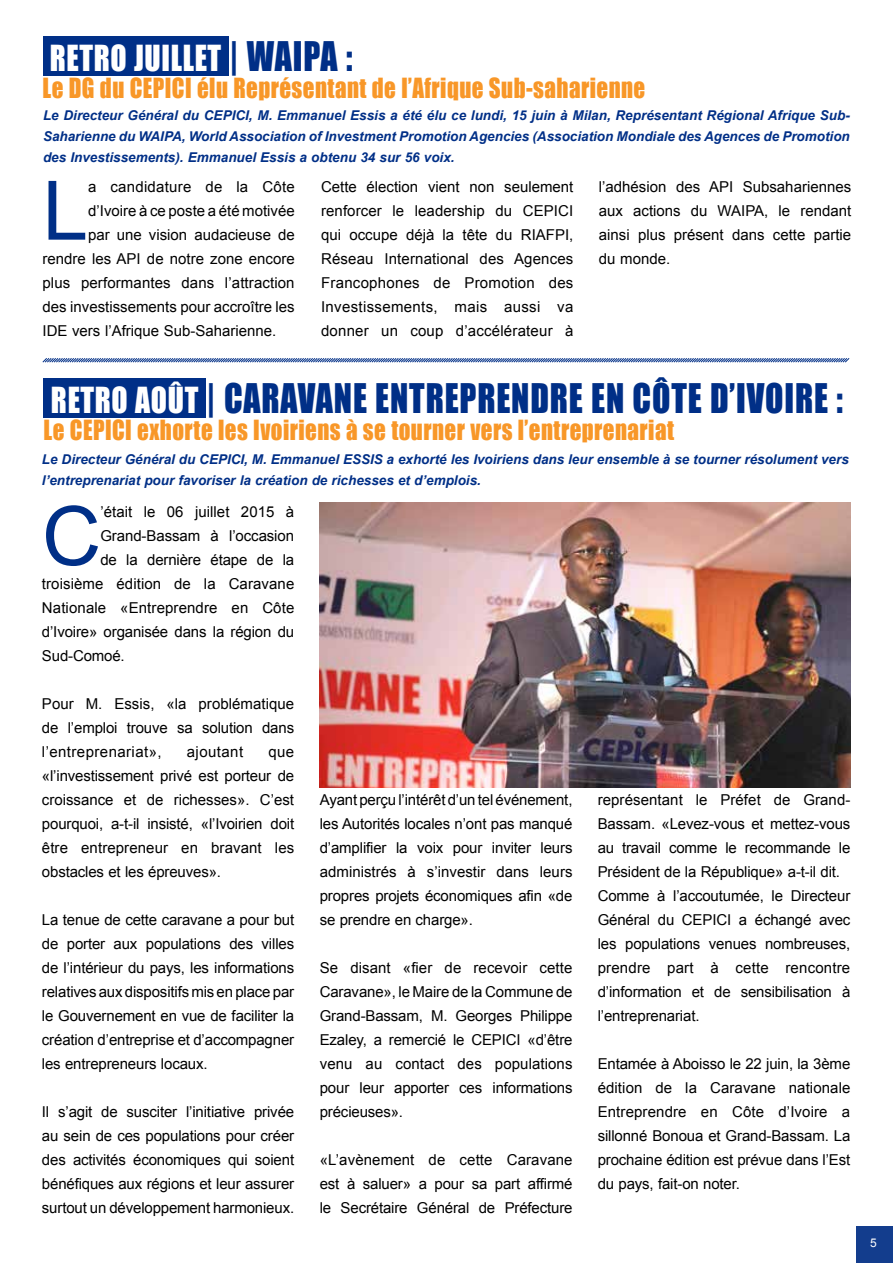
<style>
.page{position:relative;width:893px;height:1263px;background:#fff}
.page>*{position:absolute;margin:0;border:0;box-sizing:border-box;transform-origin:0 0}
.t1{font:82.05px "Arial";color:#002f87}
.t2{font:37.5px "Impact";letter-spacing:.025em;color:#002f87;scale:.9 1}
.t3{font:33px "Impact";letter-spacing:.025em;color:#fff;scale:.9 1}
.t4{font:25.5px "Impact";letter-spacing:.02em;color:#f89728;scale:.9 1}
.t5{font:15px/24px "Arial";letter-spacing:-.01em;color:#000;text-align:justify}
.t6{font:15px "Arial";letter-spacing:.01em;color:#000}
.t7{font:15px "Arial";letter-spacing:.015em;color:#000}
.t8{font:15px "Arial";letter-spacing:.03em;color:#000}
.t9{font:italic 700 13.5px/21px "Arial";color:#002f87}
.t10{font:12px "Arial";color:#fff}
.s1{font-size:37.5px;color:#002f87}
.s2{font-size:33px;color:#fff}
</style>
<div class="page">
<div style="left:43px;top:36px;width:185px;height:39px;background:#002f87"></div>
<svg style="left:42px;top:358px;width:808px;height:5px;background:#8299c4"></svg>
<img style="left:320px;top:503px;width:530px;height:285px">
<div style="left:43px;top:378px;width:163px;height:40px;background:#002f87"></div>
<div style="left:857px;top:1227px;width:36px;height:36px;background:#133d8d"></div>
<h3 class="t3" style="left:50px;top:33px;width:338px">RETRO JUILLET <span class="s1">| WAIPA :</span></h3>
<h3 class="t4" style="left:43px;top:68px;width:671px">Le DG du CEPICI élu Représentant de l’Afrique Sub-saharienne</h3>
<p class="t9" style="left:43px;top:106px;width:808px;text-align:justify">Le Directeur Général du CEPICI, M. Emmanuel Essis a été élu ce lundi, 15 juin à Milan, Représentant Régional Afrique Sub-Saharienne du WAIPA, World Association of Investment Promotion Agencies (Association Mondiale des Agences de Promotion des Investissements). Emmanuel Essis a obtenu 34 sur 56 voix.</p>
<h1 class="t1" style="left:43px;top:157px;width:47px">L</h1>
<p class="t7" style="left:88px;top:177px;width:208px">a candidature de la Côte</p>
<p class="t5" style="left:321px;top:175px;width:254px">Cette élection vient non seulement renforcer le leadership du CEPICI qui occupe déjà la tête du RIAFPI, Réseau International des Agences Francophones de Promotion des Investissements, mais aussi va donner un coup d’accélérateur à</p>
<p class="t5" style="left:599px;top:175px;width:254px">l’adhésion des API Subsahariennes aux actions du WAIPA, le rendant ainsi plus présent dans cette partie du monde.</p>
<h2 class="t2" style="left:51px;top:370px;width:882px"><span class="s2">RETRO AOÛT</span> | CARAVANE ENTREPRENDRE EN CÔTE D’IVOIRE :</h2>
<h3 class="t4" style="left:44px;top:411px;width:702px">Le CEPICI exhorte les Ivoiriens à se tourner vers l’entreprenariat</h3>
<p class="t5" style="left:88px;top:199px;width:208px">d’Ivoire à ce poste a été motivée</p>
<p class="t5" style="left:88px;top:223px;width:208px">par une vision audacieuse de</p>
<p class="t5" style="left:43px;top:247px;width:254px">rendre les API de notre zone encore</p>
<p class="t6" style="left:43px;top:273px;width:254px">plus performantes dans l’attraction</p>
<p class="t5" style="left:43px;top:295px;width:254px">des investissements pour accroître les</p>
<p class="t5" style="left:43px;top:319px;width:235px">IDE vers l’Afrique Sub-Saharienne.</p>
<p class="t9" style="left:42px;top:449px;width:808px">Le Directeur Général du CEPICI, M. Emmanuel ESSIS a exhorté les Ivoiriens dans leur ensemble à se tourner résolument vers l’entreprenariat pour favoriser la création de richesses et d’emplois.</p>
<h1 class="t1" style="left:42px;top:482px;width:61px">C</h1>
<p class="t5" style="left:100px;top:500px;width:195px">’était le 06 juillet 2015 à</p>
<p class="t5" style="left:100px;top:524px;width:195px">Grand-Bassam à l’occasion</p>
<p class="t5" style="left:100px;top:548px;width:195px">de la dernière étape de la</p>
<p class="t5" style="left:42px;top:572px;width:254px">troisième édition de la Caravane</p>
<p class="t6" style="left:42px;top:598px;width:254px">Nationale «Entreprendre en Côte</p>
<p class="t5" style="left:42px;top:620px;width:254px">d’Ivoire» organisée dans la région du</p>
<p class="t5" style="left:42px;top:644px;width:84px">Sud-Comoé.</p>
<p class="t5" style="left:42px;top:692px;width:254px">Pour M. Essis, «la problématique de l’emploi trouve sa solution dans l’entreprenariat»,</p>
<p class="t8" style="left:187px;top:742px;width:58px">ajoutant</p>
<p class="t5" style="left:42px;top:740px;width:254px;text-indent:226px">que «l’investissement privé est porteur de croissance et de richesses». C’est pourquoi, a-t-il insisté, «l’Ivoirien doit être entrepreneur en bravant les obstacles et les épreuves».</p>
<p class="t5" style="left:42px;top:908px;width:254px">La tenue de cette caravane a pour but de porter aux populations des villes de l’intérieur du pays, les informations relatives aux dispositifs mis en place par le Gouvernement en vue de faciliter la création d’entreprise et d’accompagner les entrepreneurs locaux.</p>
<p class="t5" style="left:42px;top:1100px;width:254px">Il s’agit de susciter l’initiative privée au sein de ces populations pour créer des activités économiques qui soient bénéfiques aux régions et leur assurer surtout un développement harmonieux.</p>
<p class="t5" style="left:598px;top:788px;width:254px;text-align:left">représentant le Préfet de Grand-Bassam. «Levez-vous et mettez-vous au travail comme le recommande le Président de la République» a-t-il dit.<br>Comme à l’accoutumée, le Directeur Général du CEPICI a échangé avec les populations venues nombreuses, prendre part à cette rencontre d’information et de sensibilisation à l’entreprenariat.</p>
<p class="t5" style="left:598px;top:1052px;width:254px">Entamée à Aboisso le 22 juin, la 3ème édition de la Caravane nationale Entreprendre en Côte d’Ivoire a sillonné Bonoua et Grand-Bassam. La prochaine édition est prévue dans l’Est du pays, fait-on noter.</p>
<p class="t5" style="left:320px;top:788px;width:254px">Ayant perçu l’intérêt d’un tel événement, les Autorités locales n’ont pas manqué d’amplifier la voix pour inviter leurs administrés à s’investir dans leurs propres projets économiques afin «de se prendre en charge».</p>
<p class="t5" style="left:320px;top:956px;width:254px">Se disant «fier de recevoir cette Caravane», le Maire de la Commune de Grand-Bassam, M. Georges Philippe Ezaley, a remercié le CEPICI «d’être venu au contact des populations pour leur apporter ces informations précieuses».</p>
<p class="t5" style="left:320px;top:1148px;width:254px">«L’avènement de cette Caravane est à saluer» a pour sa part affirmé le Secrétaire Général de Préfecture</p>
<p class="t10" style="left:870px;top:1235px;width:8px">5</p>
</div>
